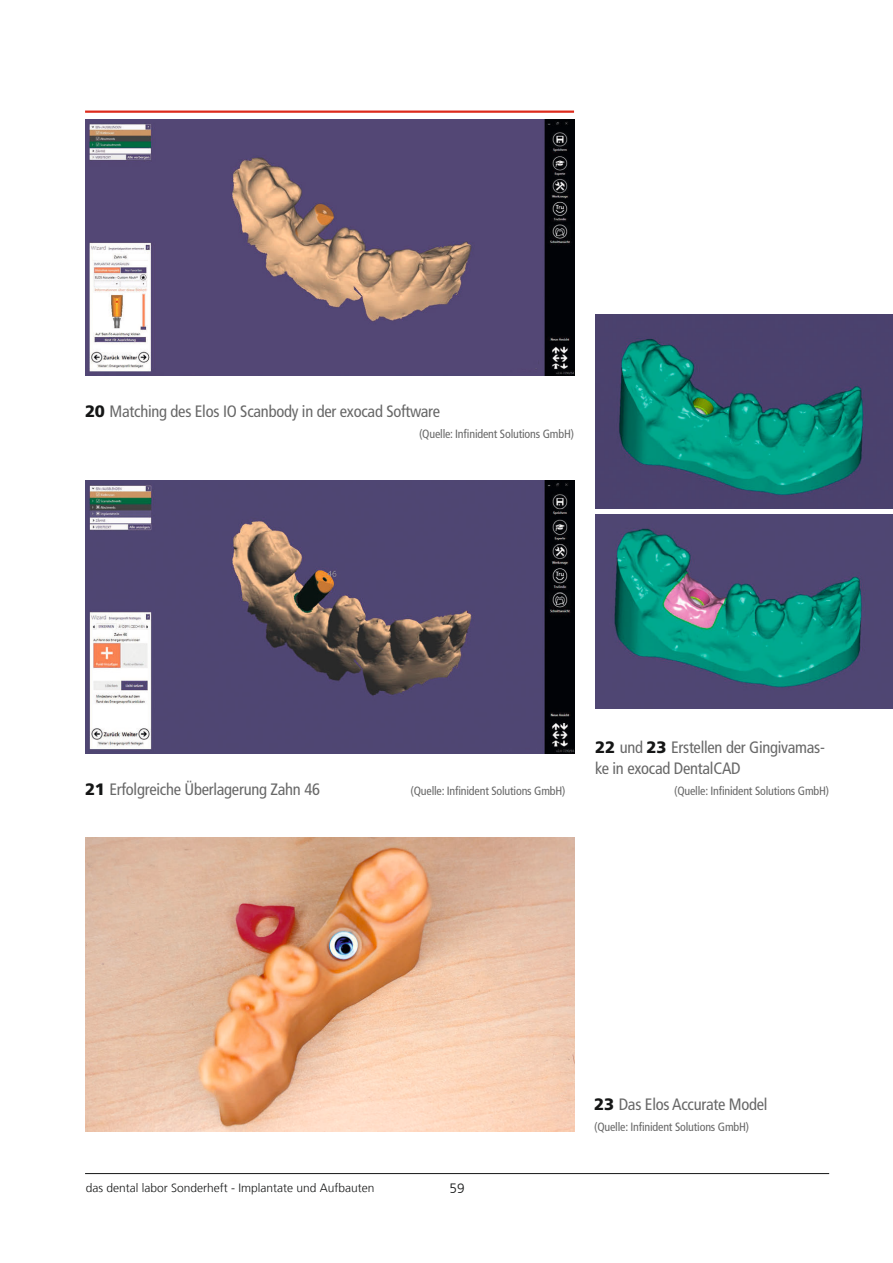
<style>
.page{position:relative;width:893px;height:1263px;background:#fff}
.page>*{position:absolute;margin:0;border:0;box-sizing:border-box;transform-origin:0 0}
.t1{font:condensed 16.5px/21px "Frutiger LT Std";letter-spacing:-.015em;color:#686868}
.t2{font:300 13.5px "Frutiger LT Com";color:#151616}
.t3{font:condensed 12px "Frutiger LT Std";letter-spacing:-.015em;color:#686868}
.t4{font:300 12px "Frutiger LT Com";color:#151616}
.s1{font-family:"Frutiger";font-weight:900;font-stretch:normal;color:#151616}
</style>
<div class="page">
<hr style="left:85px;top:1173px;width:744px;height:1px;background:#151616">
<hr style="left:85px;top:111px;width:489px;height:2px;background:#dd2b1c">
<img style="left:86px;top:120px;width:488px;height:255px">
<img style="left:86px;top:480px;width:488px;height:273px">
<img style="left:595px;top:315px;width:298px;height:194px">
<img style="left:595px;top:514px;width:298px;height:194px">
<img style="left:86px;top:838px;width:489px;height:293px">
<p class="t1" style="left:85px;top:401px;width:357px"><span class="s1">20</span> Matching des Elos IO Scanbody in der exocad Software</p>
<p class="t3" style="left:419px;top:427px;width:156px">(Quelle: Infinident Solutions GmbH)</p>
<p class="t1" style="left:85px;top:779px;width:236px"><span class="s1">21</span> Erfolgreiche Überlagerung Zahn 46</p>
<p class="t3" style="left:411px;top:784px;width:156px">(Quelle: Infinident Solutions GmbH)</p>
<p class="t1" style="left:595px;top:737px;width:231px"><span class="s1">22</span> und <span class="s1">23</span> Erstellen der Gingivamas&shy;ke in exocad DentalCAD</p>
<p class="t3" style="left:674px;top:784px;width:156px">(Quelle: Infinident Solutions GmbH)</p>
<p class="t4" style="left:86px;top:1181px;width:290px">das dental labor Sonderheft - Implantate und Aufbauten</p>
<p class="t2" style="left:450px;top:1181px;width:17px">59</p>
<p class="t1" style="left:594px;top:1094px;width:175px"><span class="s1">23</span> Das Elos Accurate Model</p>
<p class="t3" style="left:594px;top:1120px;width:156px">(Quelle: Infinident Solutions GmbH)</p>
</div>
